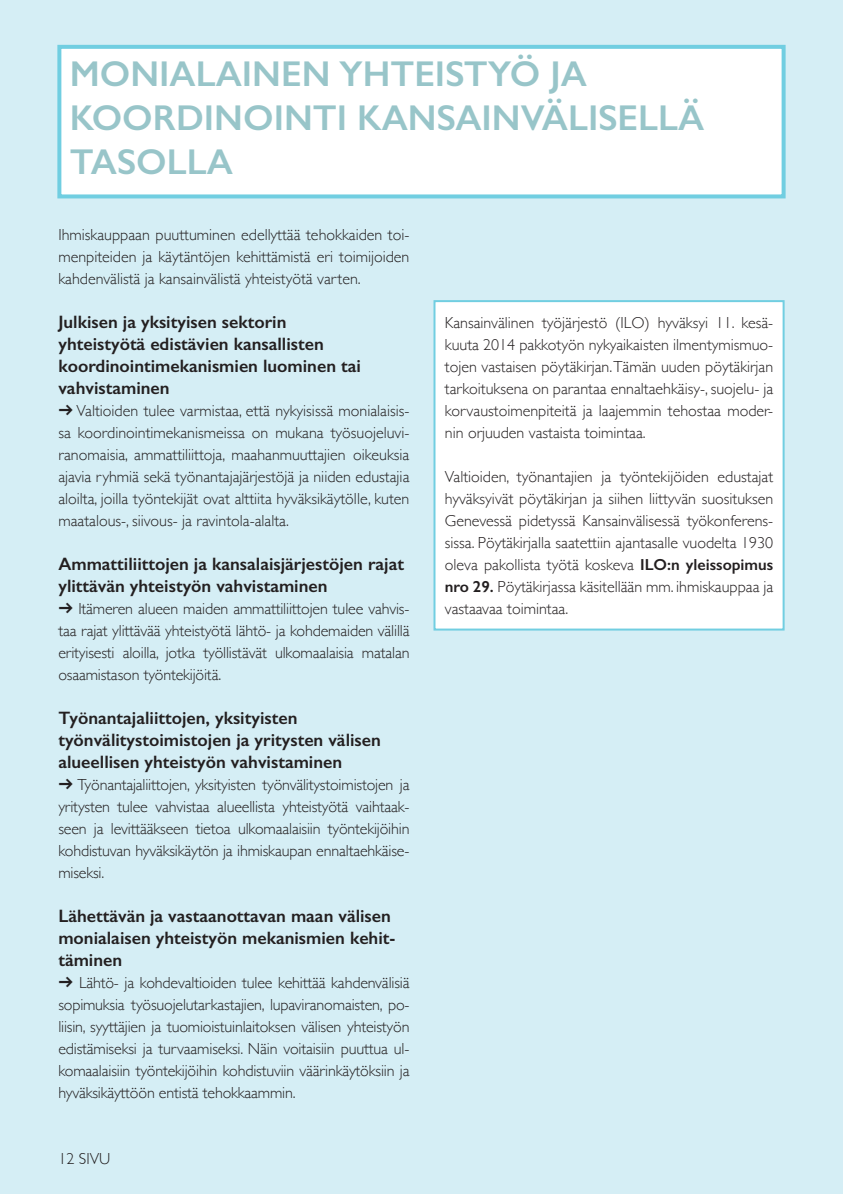
<style>
.page{position:relative;width:843px;height:1194px;background:#fff}
.page>*{position:absolute;margin:0;border:0;box-sizing:border-box;transform-origin:0 0}
.t1{font:600 36px/44px "Gill Sans";color:#98c5c9}
.t2{font:600 18px/22px "Gill Sans";color:#231f20}
._1_akapit{font:300 16px/22px "Gill Sans";color:#231f20;text-align:justify}
.s1{font-family:"Ronnia";font-weight:700}
.s2{font-weight:600}
</style>
<div class="page">
<div style="left:0;top:0;width:842px;height:1194px;background:#d5eef5"></div>
<div style="left:433px;top:300px;width:351px;height:330px;background:#fff;border:2px solid #71cee1"></div>
<div style="left:57px;top:45px;width:728px;height:153px;background:#fff;border:4px solid #71cee1"></div>
<p class="t1" style="left:70px;top:52px;width:636px">MONIALAINEN YHTEISTYÖ JA<br>KOORDINOINTI KANSAINVÄLISELLÄ<br>TASOLLA</p>
<p class="_1_akapit" style="left:58px;top:223px;width:352px">Ihmiskauppaan puuttuminen edellyttää tehokkaiden toi&shy;menpiteiden ja käytäntöjen kehittämistä eri toimijoiden kahdenvälistä ja kansainvälistä yhteistyötä varten.</p>
<p class="t2" style="left:58px;top:311px;width:304px">Julkisen ja yksityisen sektorin yhteistyötä edistävien kansallisten koordinointimekanismien luominen tai vahvistaminen</p>
<p class="_1_akapit" style="left:58px;top:399px;width:352px"><span class="s1">d</span> Valtioiden tulee varmistaa, että nykyisissä monialaisis&shy;sa koordinointimekanismeissa on mukana työsuojeluvi&shy;ranomaisia, ammattiliittoja, maahanmuuttajien oikeuksia ajavia ryhmiä sekä työnantajajärjestöjä ja niiden edustajia aloilta, joilla työntekijät ovat alttiita hyväksikäytölle, kuten maatalous-, siivous- ja ravintola-alalta.</p>
<p class="t2" style="left:58px;top:553px;width:347px">Ammattiliittojen ja kansalaisjärjestöjen rajat ylittävän yhteistyön vahvistaminen</p>
<p class="_1_akapit" style="left:58px;top:597px;width:352px"><span class="s1">d</span> Itämeren alueen maiden ammattiliittojen tulee vahvis&shy;taa rajat ylittävää yhteistyötä lähtö- ja kohdemaiden välillä erityisesti aloilla, jotka työllistävät ulkomaalaisia matalan osaamistason työntekijöitä.</p>
<p class="t2" style="left:58px;top:707px;width:324px">Työnantajaliittojen, yksityisten työnvälitystoimistojen ja yritysten välisen alueellisen yhteistyön vahvistaminen</p>
<p class="_1_akapit" style="left:58px;top:773px;width:352px"><span class="s1">d</span> Työnantajaliittojen, yksityisten työnvälitystoimistojen ja yritysten tulee vahvistaa alueellista yhteistyötä vaihtaak&shy;seen ja levittääkseen tietoa ulkomaalaisiin työntekijöihin kohdistuvan hyväksikäytön ja ihmiskaupan ennaltaehkäise&shy;miseksi.</p>
<p class="t2" style="left:58px;top:905px;width:338px">Lähettävän ja vastaanottavan maan välisen monialaisen yhteistyön mekanismien kehit&shy;täminen</p>
<p class="_1_akapit" style="left:58px;top:971px;width:352px"><span class="s1">d</span> Lähtö- ja kohdevaltioiden tulee kehittää kahdenvälisiä sopimuksia työsuojelutarkastajien, lupaviranomaisten, po&shy;liisin, syyttäjien ja tuomioistuinlaitoksen välisen yhteistyön edistämiseksi ja turvaamiseksi. Näin voitaisiin puuttua ul&shy;komaalaisiin työntekijöihin kohdistuviin väärinkäytöksiin ja hyväksikäyttöön entistä tehokkaammin.</p>
<p class="_1_akapit" style="left:58px;top:1147px;width:53px">12 SIVU</p>
<p class="_1_akapit" style="left:445px;top:311px;width:330px">Kansainvälinen työjärjestö (ILO) hyväksyi 11. kesä&shy;kuuta 2014 pakkotyön nykyaikaisten ilmentymismuo&shy;tojen vastaisen pöytäkirjan. Tämän uuden pöytäkirjan tarkoituksena on parantaa ennaltaehkäisy-, suojelu- ja korvaustoimenpiteitä ja laajemmin tehostaa moder&shy;nin orjuuden vastaista toimintaa.</p>
<p class="_1_akapit" style="left:445px;top:465px;width:330px">Valtioiden, työnantajien ja työntekijöiden edustajat hyväksyivät pöytäkirjan ja siihen liittyvän suosituksen Genevessä pidetyssä Kansainvälisessä työkonferens&shy;sissa. Pöytäkirjalla saatettiin ajantasalle vuodelta 1930 oleva pakollista työtä koskeva <span class="s2">ILO:n yleissopimus nro 29.</span> Pöytäkirjassa käsitellään mm. ihmiskauppaa ja vastaavaa toimintaa.</p>
</div>
